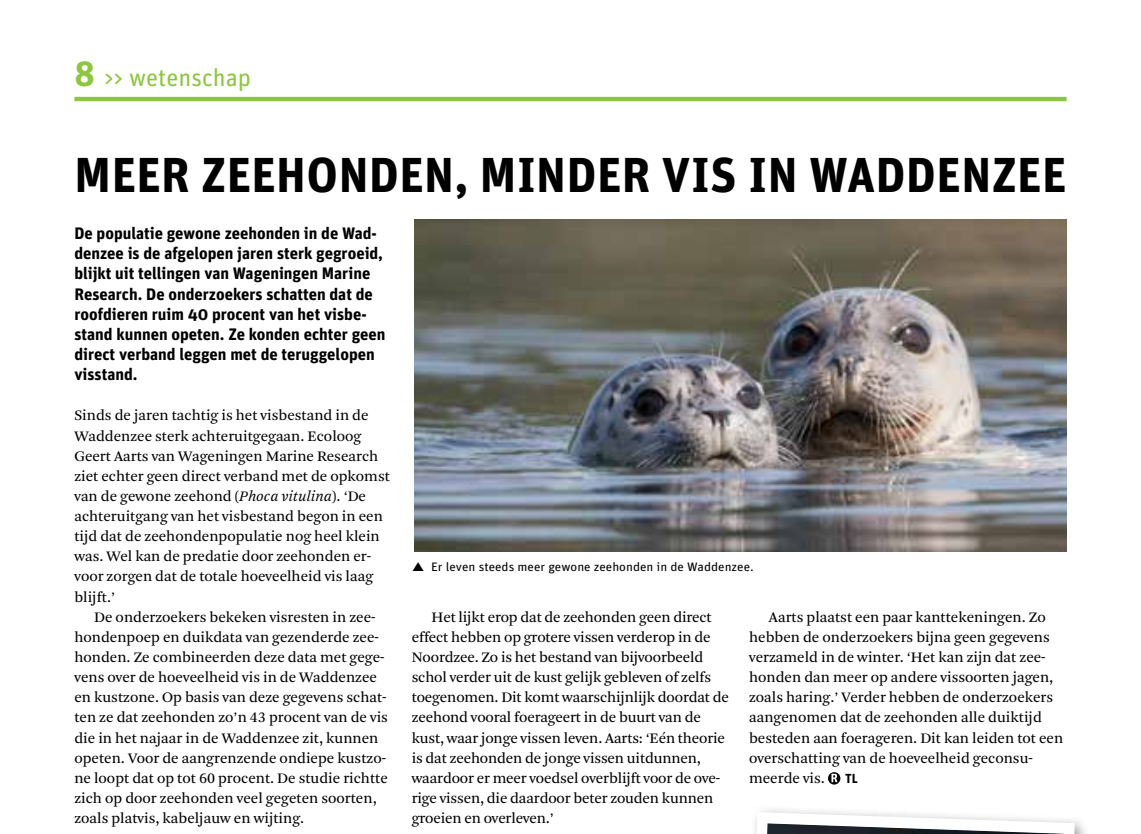
<style>
.page{position:relative;width:1141px;height:834px;background:#fff}
.page>*{position:absolute;margin:0;border:0;box-sizing:border-box;transform-origin:0 0}
.t1{font:700 49px "Unit OT";letter-spacing:.01em;color:#000}
.t2{font:24.5px "Unit OT";color:#8dc63f}
.t3{font:700 16.62px/20.1px "Unit OT";color:#000}
.t4{font:15.22px/20.1px "Arnhem Blond";color:#000}
.t5{font:700 13.12px "Unit OT";color:#000}
.t6{font:12.25px "Unit OT";color:#000;scale:1.07 1}
.s1{font-weight:700;font-size:35px}
.s2{font-style:italic}
</style>
<div class="page">
<hr style="left:74px;top:97px;width:993px;height:4px;background:#8dc63f">
<svg style="left:828px;top:772px;width:12px;height:12px"></svg>
<div style="left:742px;top:805px;width:347px;height:29px;background:#000;opacity:.4"></div>
<svg style="left:744px;top:806px;width:336px;height:28px"></svg>
<img style="left:414px;top:219px;width:653px;height:332px">
<h2 class="t2" style="left:74px;top:63px;width:178px"><span class="s1">8</span> &gt;&gt; wetenschap</h2>
<h1 class="t1" style="left:75px;top:145px;width:993px">MEER ZEEHONDEN, MINDER VIS IN WADDENZEE</h1>
<p class="t3" style="left:74px;top:223px;width:313px">De populatie gewone zeehonden in de Wad&shy;denzee is de afgelopen jaren sterk gegroeid, blijkt uit tellingen van Wageningen Marine Research. De onderzoekers schatten dat de roofdieren ruim 40 procent van het visbe&shy;stand kunnen opeten. Ze konden echter geen direct verband leggen met de teruggelopen visstand.</p>
<p class="t4" style="left:74px;top:405px;width:317px">Sinds de jaren tachtig is het visbestand in de Waddenzee sterk achteruitgegaan. Ecoloog Geert Aarts van Wageningen Marine Research ziet echter geen direct verband met de opkomst van de gewone zeehond (<span class="s2">Phoca vitulina</span>). ‘De achteruitgang van het visbestand begon in een tijd dat de zeehondenpopulatie nog heel klein was. Wel kan de predatie door zeehonden er&shy;voor zorgen dat de totale hoeveelheid vis laag blijft.’</p>
<p class="t4" style="left:74px;top:607px;width:315px;text-indent:20px">De onderzoekers bekeken visresten in zee&shy;hondenpoep en duikdata van gezenderde zee&shy;honden. Ze combineerden deze data met gege&shy;vens over de hoeveelheid vis in de Waddenzee en kustzone. Op basis van deze gegevens schat&shy;ten ze dat zeehonden zo’n 43 procent van de vis die in het najaar in de Waddenzee zit, kunnen opeten. Voor de aangrenzende ondiepe kustzo&shy;ne loopt dat op tot 60 procent. De studie richtte zich op door zeehonden veel gegeten soorten, zoals platvis, kabeljauw en wijting.</p>
<p class="t4" style="left:412px;top:607px;width:319px;text-indent:20px">Het lijkt erop dat de zeehonden geen direct effect hebben op grotere vissen verderop in de Noordzee. Zo is het bestand van bijvoorbeeld schol verder uit de kust gelijk gebleven of zelfs toegenomen. Dit komt waarschijnlijk doordat de zeehond vooral foerageert in de buurt van de kust, waar jonge vissen leven. Aarts: ‘Eén theorie is dat zeehonden de jonge vissen uitdunnen, waardoor er meer voedsel overblijft voor de ove&shy;rige vissen, die daardoor beter zouden kunnen groeien en overleven.’</p>
<p class="t4" style="left:749px;top:607px;width:316px;text-indent:20px">Aarts plaatst een paar kanttekeningen. Zo hebben de onderzoekers bijna geen gegevens verzameld in de winter. ‘Het kan zijn dat zee&shy;honden dan meer op andere vissoorten jagen, zoals haring.’ Verder hebben de onderzoekers aangenomen dat de zeehonden alle duiktijd besteden aan foerageren. Dit kan leiden tot een overschatting van de hoeveelheid geconsu&shy;meerde vis.</p>
<p class="t6" style="left:431px;top:560px;width:303px">Er leven steeds meer gewone zeehonden in de Waddenzee.</p>
<p class="t5" style="left:845px;top:770px;width:14px">TL</p>
</div>
